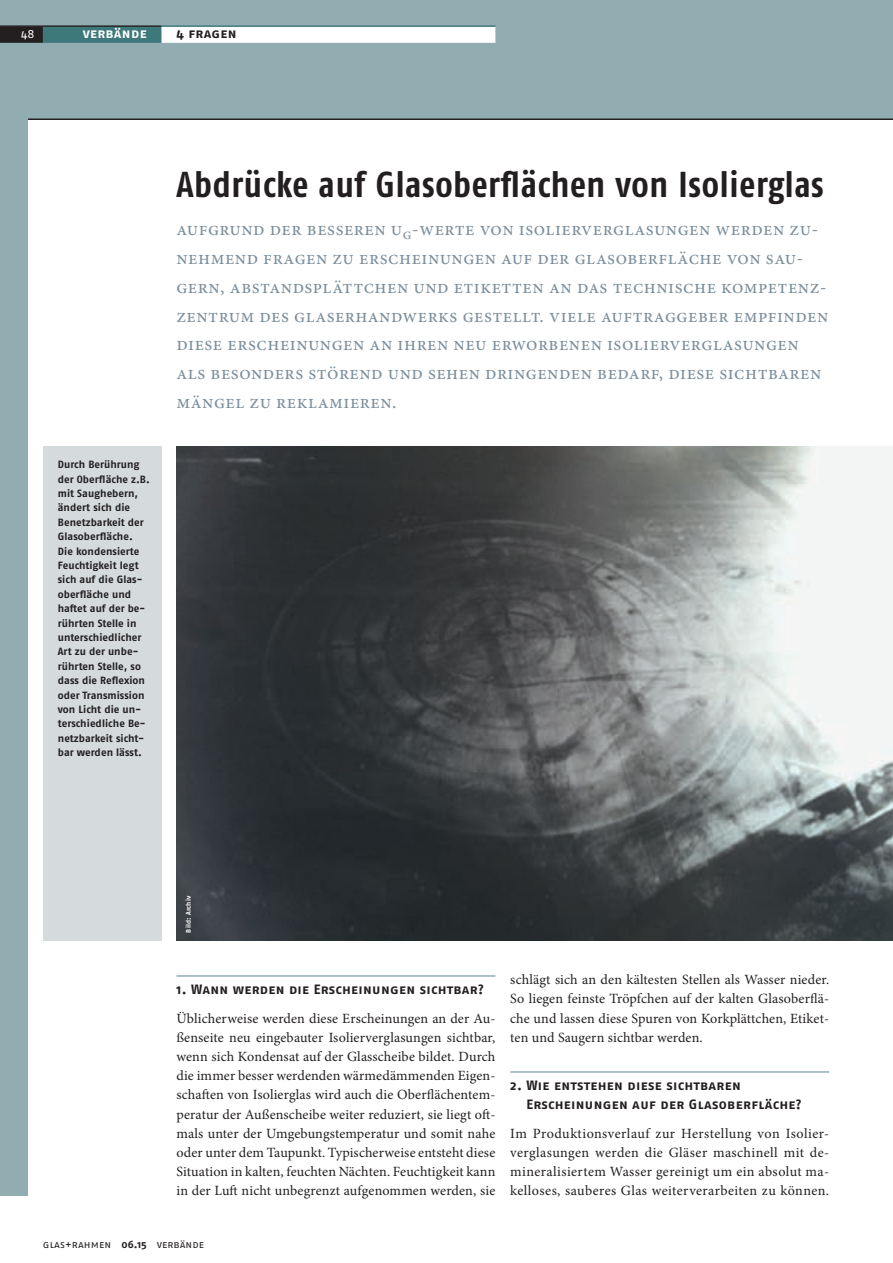
<style>
.page{position:relative;width:893px;height:1263px;background:#fff}
.page>*{position:absolute;margin:0;border:0;box-sizing:border-box;transform-origin:0 0}
.t1{font:700 36px "Fago Co";letter-spacing:.02em;color:#231f20}
.t2{font:19.5px/28.8px "Minion Pro";letter-spacing:.025em;color:#7c8f9c}
.t3{font:14.1px/19.2px "Minion Pro";letter-spacing:.01em;color:#231f20;text-align:justify}
.t4{font:700 13.5px/19.2px "Fago OT";letter-spacing:.025em;color:#231f20}
.t5{font:700 13.5px "Fago OT";letter-spacing:.025em;color:#fff}
.t6{font:12px "Fago OT";color:#fff}
.t7{font:700 10.5px/14.4px "Fago OT";color:#231f20}
.t8{font:10.5px "Fago OT";letter-spacing:.005em;color:#231f20}
.t9{font:700 6.75px "Fago OT";color:#fff}
.s1{font-weight:700}
</style>
<div class="page">
<div style="left:0;top:0;width:893px;height:1195px;background:#92adb2"></div>
<hr style="left:28px;top:119px;width:865px;height:1px;background:#231f20">
<div style="left:28px;top:120px;width:865px;height:1080px;background:#fff"></div>
<hr style="left:0;top:25px;width:43px;height:2px;background:#231f20">
<div style="left:0;top:27px;width:43px;height:16px;background:#231f20"></div>
<hr style="left:43px;top:25px;width:119px;height:2px;background:#231f20">
<div style="left:43px;top:27px;width:119px;height:16px;background:#3d797b"></div>
<hr style="left:162px;top:25px;width:333px;height:2px;background:#3d797b">
<div style="left:162px;top:27px;width:333px;height:16px;background:#fff"></div>
<hr style="left:176px;top:975px;width:319px;height:2px;background:#92adb2">
<hr style="left:510px;top:1071px;width:319px;height:2px;background:#92adb2">
<img style="left:176px;top:446px;width:717px;height:495px">
<div style="left:43px;top:446px;width:119px;height:495px;background:#d5dadd"></div>
<p class="t6" style="left:21px;top:27px;width:15px">48</p>
<p class="t5" style="left:83px;top:26px;width:65px">verbände</p>
<p class="t4" style="left:176px;top:24px;width:62px">4 fragen</p>
<p class="t7" style="left:58px;top:457px;width:94px">Durch Berührung der Oberfläche z.B. mit Saughebern, ändert sich die<br>Benetzbarkeit der<br>Glasoberfläche.<br>Die kondensierte<br>Feuchtigkeit legt sich auf die Glas&shy;oberfläche und haftet auf der be&shy;rührten Stelle in unterschiedlicher<br>Art zu der unbe&shy;rührten Stelle, so dass die Reflexion oder Transmission von Licht die un&shy;terschiedliche Be&shy;netzbarkeit sicht&shy;bar werden lässt.</p>
<h1 class="t1" style="left:176px;top:163px;width:649px">Abdrücke auf Glasoberflächen von Isolierglas</h1>
<p class="t2" style="left:176px;top:215px;width:653px">aufgrund der besseren U<sub>g</sub>-Werte von Isolierverglasungen werden zu&shy;nehmend Fragen zu Erscheinungen auf der Glasoberfläche von Sau&shy;gern, Abstandsplättchen und Etiketten An das Technische Kompetenz&shy;zentrum des Glaserhandwerks gestellt. Viele Auftraggeber empfinden diese Erscheinungen an ihren neu erworbenen Isolierverglasungen als besonders störend und sehen dringenden Bedarf, diese sichtbaren Mängel zu reklamieren.</p>
<p class="t9" style="left:184px;top:932px;width:38px;rotate:-90deg">Bild: Archiv</p>
<p class="t4" style="left:176px;top:979px;width:309px">1. Wann werden die Erscheinungen sichtbar?</p>
<p class="t3" style="left:176px;top:1008px;width:320px">Üblicherweise werden diese Erscheinungen an der Au&shy;ßenseite neu eingebauter Isolierverglasungen sichtbar, wenn sich Kondensat auf der Glasscheibe bildet. Durch die immer besser werdenden wärmedämmenden Eigen&shy;schaften von Isolierglas wird auch die Oberflächentem&shy;peratur der Außenscheibe weiter reduziert, sie liegt oft&shy;mals unter der Umgebungstemperatur und somit nahe oder unter dem Taupunkt. Typischerweise entsteht diese Situation in kalten, feuchten Nächten. Feuchtigkeit kann in der Luft nicht unbegrenzt aufgenommen werden, sie</p>
<p class="t3" style="left:510px;top:970px;width:320px">schlägt sich an den kältesten Stellen als Wasser nieder.<br>So liegen feinste Tröpfchen auf der kalten Glasoberflä&shy;che und lassen diese Spuren von Korkplättchen, Etiket&shy;ten und Saugern sichtbar werden.</p>
<p class="t4" style="left:526px;top:1075px;width:277px;text-indent:-16px">2. Wie entstehen diese sichtbaren<br>Erscheinungen auf der Glasoberfläche?</p>
<p class="t3" style="left:510px;top:1124px;width:320px">Im Produktionsverlauf zur Herstellung von Isolier&shy;verglasungen werden die Gläser maschinell mit de&shy;mineralisiertem Wasser gereinigt um ein absolut ma&shy;kelloses, sauberes Glas weiterverarbeiten zu können.</p>
<p class="t8" style="left:43px;top:1238px;width:163px">glas+rahmen <span class="s1">06.15</span> verbände</p>
</div>
